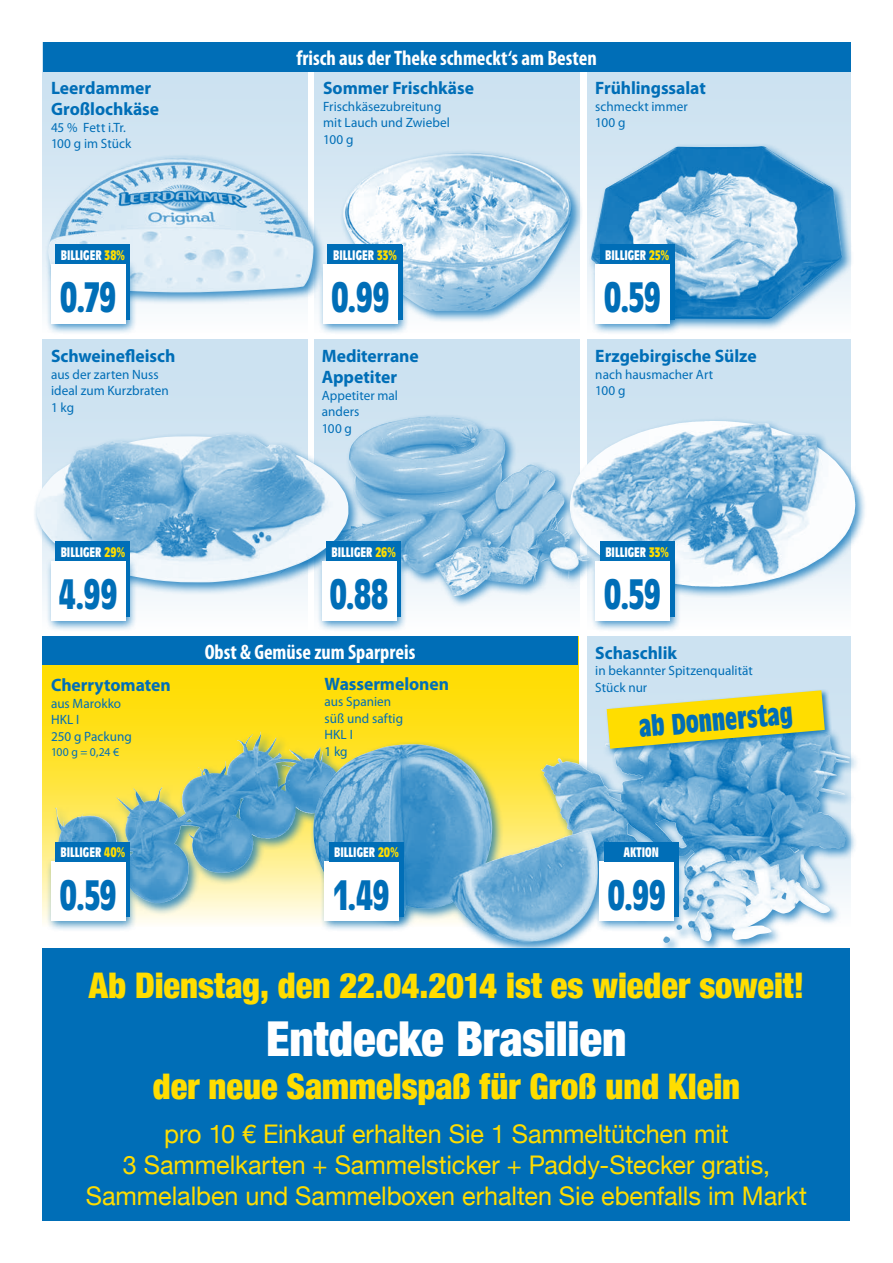
<style>
.page{position:relative;width:893px;height:1263px;background:#fff}
.page>*{position:absolute;margin:0;border:0;box-sizing:border-box;transform-origin:0 0}
.t1{font:900 condensed 48.15px "Helvetica Neue";letter-spacing:-.005em;color:#fff}
.t2{font:700 condensed 41.55px "Antique Olive Std";letter-spacing:-.01em;color:#006eb7;scale:.89 1}
.t3{font:900 condensed 35.25px "Helvetica Neue";color:#fd0}
.t4{font:700 condensed 28.95px "Antique Olive Std";color:#006eb7}
.t5{font:25.65px/30.8px "Helvetica Neue";letter-spacing:-.005em;color:#fd0;text-align:center}
.t6{font:700 condensed 21px "Myriad Pro";color:#fff}
.t7{font:700 18px/21px "Myriad Pro";letter-spacing:-.005em;color:#006eb7}
.t8{font:13.5px/16.5px "Myriad Pro";letter-spacing:.005em;color:#006eb7}
.t9{font:700 condensed 13.5px "Antique Olive Std";color:#fff}
.t10{font:12px "Myriad Pro";color:#006eb7}
.s1{color:#fd0}
</style>
<div class="page">
<div style="left:42px;top:339px;width:265px;height:263px;background:#cde2f1"></div>
<div style="left:315px;top:339px;width:265px;height:74px;background:#cce2f1"></div>
<div style="left:587px;top:339px;width:263px;height:263px;background:#cce2f1"></div>
<div style="left:42px;top:43px;width:265px;height:262px;background:#cee3f1"></div>
<div style="left:315px;top:43px;width:265px;height:290px;background:#cce2f1"></div>
<div style="left:587px;top:43px;width:263px;height:290px;background:#cce2f1"></div>
<svg style="left:42px;top:636px;width:536px;height:287px;background:#fedf15"></svg>
<div style="left:587px;top:636px;width:263px;height:291px;background:#cce2f1"></div>
<div style="left:45px;top:153px;width:280px;height:151px;background:#006eb7;opacity:.75"></div>
<img style="left:48px;top:157px;width:266px;height:135px">
<div style="left:339px;top:149px;width:245px;height:174px;background:#006eb7;opacity:.75"></div>
<img style="left:343px;top:153px;width:229px;height:158px">
<div style="left:588px;top:142px;width:266px;height:189px;background:#006eb7;opacity:.75"></div>
<img style="left:590px;top:146px;width:253px;height:173px">
<div style="left:265px;top:413px;width:336px;height:195px;background:#006eb7;opacity:.75"></div>
<img style="left:268px;top:423px;width:298px;height:174px">
<div style="left:566px;top:417px;width:302px;height:182px;background:#006eb7;opacity:.75"></div>
<img style="left:597px;top:421px;width:112px;height:35px">
<div style="left:52px;top:729px;width:301px;height:186px;background:#006eb7;opacity:.75"></div>
<img style="left:182px;top:731px;width:79px;height:70px">
<div style="left:538px;top:701px;width:323px;height:254px;background:#006eb7;opacity:.75"></div>
<img style="left:541px;top:704px;width:142px;height:152px">
<div style="left:310px;top:740px;width:300px;height:214px;background:#006eb7;opacity:.75"></div>
<img style="left:313px;top:744px;width:285px;height:177px">
<div style="left:33px;top:431px;width:328px;height:164px;background:#006eb7;opacity:.75"></div>
<img style="left:36px;top:434px;width:312px;height:148px">
<div style="left:43px;top:636px;width:534px;height:29px;background:#006eb7"></div>
<div style="left:43px;top:43px;width:807px;height:29px;background:#006eb7"></div>
<div style="left:605px;top:689px;width:227px;height:67px;background:#006eb7;opacity:.75"></div>
<svg style="left:607px;top:690px;width:218px;height:59px"></svg>
<div style="left:43px;top:948px;width:807px;height:272px;background:#006eb7"></div>
<svg style="left:137px;top:921px;width:674px;height:27px"></svg>
<div style="left:318px;top:259px;width:91px;height:76px;background:#006eb7;opacity:.75"></div>
<div style="left:323px;top:264px;width:75px;height:60px;background:#fff"></div>
<div style="left:328px;top:245px;width:74px;height:19px;background:#006eb7"></div>
<div style="left:590px;top:556px;width:91px;height:76px;background:#006eb7;opacity:.75"></div>
<div style="left:595px;top:561px;width:75px;height:60px;background:#fff"></div>
<div style="left:600px;top:542px;width:74px;height:19px;background:#006eb7"></div>
<div style="left:46px;top:259px;width:91px;height:76px;background:#006eb7;opacity:.75"></div>
<div style="left:51px;top:264px;width:75px;height:60px;background:#fff"></div>
<div style="left:56px;top:245px;width:74px;height:19px;background:#006eb7"></div>
<div style="left:317px;top:556px;width:90px;height:76px;background:#006eb7;opacity:.75"></div>
<div style="left:322px;top:561px;width:74px;height:60px;background:#fff"></div>
<div style="left:326px;top:542px;width:75px;height:19px;background:#006eb7"></div>
<div style="left:320px;top:856px;width:90px;height:76px;background:#006eb7;opacity:.75"></div>
<div style="left:325px;top:861px;width:74px;height:60px;background:#fff"></div>
<div style="left:329px;top:842px;width:75px;height:19px;background:#006eb7"></div>
<div style="left:46px;top:856px;width:91px;height:76px;background:#006eb7;opacity:.75"></div>
<div style="left:51px;top:861px;width:75px;height:60px;background:#fff"></div>
<div style="left:56px;top:842px;width:74px;height:19px;background:#006eb7"></div>
<div style="left:595px;top:856px;width:90px;height:76px;background:#006eb7;opacity:.75"></div>
<div style="left:600px;top:861px;width:74px;height:60px;background:#fff"></div>
<div style="left:604px;top:842px;width:75px;height:19px;background:#006eb7"></div>
<div style="left:590px;top:259px;width:91px;height:76px;background:#006eb7;opacity:.75"></div>
<div style="left:595px;top:264px;width:75px;height:60px;background:#fff"></div>
<div style="left:600px;top:245px;width:74px;height:19px;background:#006eb7"></div>
<div style="left:46px;top:556px;width:91px;height:76px;background:#006eb7;opacity:.75"></div>
<div style="left:51px;top:561px;width:75px;height:60px;background:#fff"></div>
<div style="left:56px;top:542px;width:74px;height:19px;background:#006eb7"></div>
<h3 class="t7" style="left:51px;top:77px;width:110px">Leerdammer<br>Großlochkäse</h3>
<p class="t8" style="left:51px;top:119px;width:82px">45 % Fett i.Tr.<br>100 g im Stück</p>
<p class="t9" style="left:61px;top:247px;width:66px">BILLIGER <span class="s1">38%</span></p>
<h2 class="t2" style="left:60px;top:275px;width:65px">0.79</h2>
<h3 class="t7" style="left:51px;top:345px;width:126px">Schweinefleisch</h3>
<p class="t8" style="left:51px;top:366px;width:119px">aus der zarten Nuss ideal zum Kurzbraten<br>1 kg</p>
<h3 class="t6" style="left:296px;top:45px;width:302px">frisch aus der Theke schmeckt‘s am Besten</h3>
<h3 class="t7" style="left:323px;top:77px;width:152px">Sommer Frischkäse</h3>
<p class="t8" style="left:323px;top:98px;width:128px">Frischkäsezubreitung mit Lauch und Zwiebel<br>100 g</p>
<p class="t9" style="left:333px;top:247px;width:65px">BILLIGER <span class="s1">33%</span></p>
<h2 class="t2" style="left:331px;top:275px;width:67px">0.99</h2>
<h3 class="t7" style="left:322px;top:345px;width:98px">Mediterrane<br>Appetiter</h3>
<p class="t8" style="left:322px;top:387px;width:78px">Appetiter mal anders<br>100 g</p>
<h3 class="t7" style="left:595px;top:77px;width:112px">Frühlingssalat</h3>
<p class="t8" style="left:595px;top:98px;width:94px">schmeckt immer<br>100 g</p>
<p class="t9" style="left:605px;top:247px;width:65px">BILLIGER <span class="s1">25%</span></p>
<h2 class="t2" style="left:604px;top:275px;width:66px">0.59</h2>
<h3 class="t7" style="left:595px;top:345px;width:163px">Erzgebirgische Sülze</h3>
<p class="t8" style="left:595px;top:366px;width:119px">nach hausmacher Art<br>100 g</p>
<p class="t9" style="left:61px;top:544px;width:66px">BILLIGER <span class="s1">29%</span></p>
<p class="t9" style="left:331px;top:544px;width:66px">BILLIGER <span class="s1">26%</span></p>
<p class="t9" style="left:605px;top:544px;width:65px">BILLIGER <span class="s1">33%</span></p>
<h2 class="t2" style="left:59px;top:572px;width:67px">4.99</h2>
<h2 class="t2" style="left:329px;top:572px;width:68px">0.88</h2>
<h2 class="t2" style="left:604px;top:572px;width:66px">0.59</h2>
<h3 class="t7" style="left:51px;top:674px;width:121px">Cherrytomaten</h3>
<p class="t8" style="left:51px;top:694px;width:82px">aus Marokko<br>HKL I<br>250 g Packung</p>
<p class="t10" style="left:51px;top:744px;width:70px">100 g = 0,24 €</p>
<h3 class="t6" style="left:205px;top:639px;width:212px">Obst &amp; Gemüse zum Sparpreis</h3>
<h3 class="t7" style="left:325px;top:672px;width:126px">Wassermelonen</h3>
<p class="t8" style="left:325px;top:693px;width:80px">aus Spanien süß und saftig<br>HKL I<br>1 kg</p>
<h3 class="t7" style="left:595px;top:642px;width:83px">Schaschlik</h3>
<p class="t8" style="left:595px;top:662px;width:159px">in bekannter Spitzenqualität<br>Stück nur</p>
<h3 class="t4" style="left:637px;top:711px;width:156px;rotate:-5deg">ab Donnerstag</h3>
<p class="t9" style="left:60px;top:844px;width:66px">BILLIGER <span class="s1">40%</span></p>
<p class="t9" style="left:334px;top:844px;width:66px">BILLIGER <span class="s1">20%</span></p>
<p class="t9" style="left:624px;top:844px;width:37px">AKTION</p>
<h2 class="t2" style="left:60px;top:872px;width:66px">0.59</h2>
<h2 class="t2" style="left:334px;top:872px;width:64px">1.49</h2>
<h2 class="t2" style="left:607px;top:872px;width:67px">0.99</h2>
<h3 class="t3" style="left:89px;top:957px;width:717px">Ab Dienstag, den 22.04.2014 ist es wieder soweit!</h3>
<h1 class="t1" style="left:266px;top:999px;width:362px">Entdecke Brasilien</h1>
<h3 class="t3" style="left:153px;top:1057px;width:589px">der neue Sammelspaß für Groß und Klein</h3>
<h3 class="t5" style="left:86px;top:1120px;width:723px">pro 10 € Einkauf erhalten Sie 1 Sammeltütchen mit<br>3 Sammelkarten + Sammelsticker + Paddy-Stecker gratis,<br>Sammelalben und Sammelboxen erhalten Sie ebenfalls im Markt</h3>
</div>
